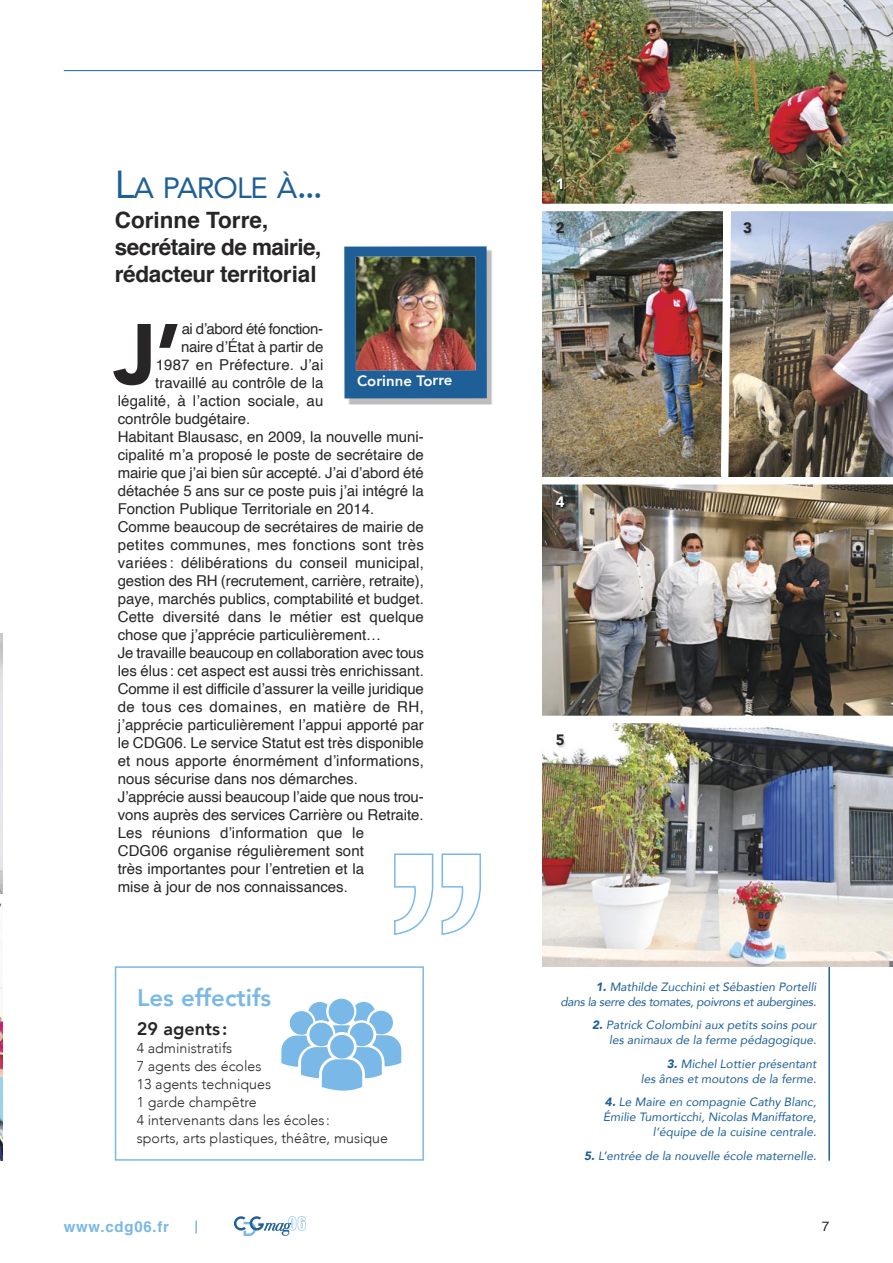
<style>
.page{position:relative;width:893px;height:1263px;background:#fff}
.page>*{position:absolute;margin:0;border:0;box-sizing:border-box;transform-origin:0 0}
.t1{font:900 84.45px "Avenir";color:#272526}
.t2{font:29.25px "Avenir";letter-spacing:-.035em;color:#1e5f98}
.t3{font:800 24px "Avenir";color:#7ab8e8}
.t4{font:700 22.5px/27px "Helvetica";letter-spacing:-.015em;color:#272526}
.t5{font:800 18px "Avenir";color:#272526}
.t6{font:15px/18px "Helvetica";color:#272526;text-align:justify}
.t7{font:15px "Helvetica";letter-spacing:-.03em;color:#272526}
.t8{font:700 15px "Helvetica";letter-spacing:.05em;color:#7ab8e8}
.t9{font:800 15px "Avenir";color:#fff}
.t10{font:900 15px "Avenir";color:#272526}
.t11{font:900 15px "Avenir";color:#fff}
.t12{font:300 14.25px/18px "Avenir";color:#272526}
.t13{font:13.5px "Helvetica";color:#272526}
.t14{font:italic 12px/15px "Avenir";color:#1e5f98;text-align:right}
.t15{font:italic 12px/15px "Avenir";letter-spacing:-.025em;color:#1e5f98;text-align:right}
.s1{font-size:39px}
.s2{font-weight:900}
</style>
<div class="page">
<hr style="left:828px;top:957px;width:2px;height:204px;background:#1e5f98">
<div style="left:115px;top:966px;width:309px;height:195px;border:2px solid #7ab8e8"></div>
<img style="left:0;top:903px;width:2px;height:258px">
<svg style="left:195px;top:1220px;width:2px;height:13px"></svg>
<svg style="left:234px;top:1216px;width:72px;height:20px"></svg>
<hr style="left:64px;top:70px;width:630px;height:1px;background:#1e5f98">
<img style="left:0;top:634px;width:2px;height:259px">
<img style="left:542px;top:484px;width:351px;height:232px">
<img style="left:542px;top:723px;width:351px;height:243px">
<svg style="left:394px;top:853px;width:87px;height:82px"></svg>
<div style="left:329px;top:999px;width:25px;height:25px;background:#7ab8e8;border-radius:50%"></div>
<svg style="left:281px;top:1002px;width:120px;height:88px"></svg>
<img style="left:346px;top:250px;width:146px;height:155px">
<div style="left:344px;top:246px;width:143px;height:152px;background:#1e5f98"></div>
<img style="left:356px;top:257px;width:120px;height:113px">
<img style="left:542px;top:0;width:351px;height:204px">
<img style="left:542px;top:211px;width:175px;height:266px">
<img style="left:735px;top:211px;width:158px;height:266px">
<img style="left:717px;top:200px;width:18px;height:287px">
<img style="left:545px;top:169px;width:39px;height:35px">
<img style="left:545px;top:487px;width:39px;height:35px">
<img style="left:545px;top:726px;width:39px;height:34px">
<img style="left:732px;top:214px;width:39px;height:34px">
<img style="left:545px;top:214px;width:39px;height:34px">
<p class="t2" style="left:115px;top:169px;width:210px"><span class="s1">L</span>A PAROLE À<span class="s1">...</span></p>
<p class="t4" style="left:115px;top:209px;width:208px">Corinne Torre, secrétaire de mairie, rédacteur territorial</p>
<p class="t7" style="left:182px;top:322px;width:143px">ai d’abord été fonction-</p>
<p class="t6" style="left:181px;top:338px;width:144px">naire d’État à partir de</p>
<p class="t6" style="left:156px;top:356px;width:169px">1987 en Préfecture. J’ai</p>
<p class="t6" style="left:155px;top:374px;width:170px">travaillé au contrôle de la</p>
<p class="t6" style="left:118px;top:392px;width:207px">légalité, à l’action sociale, au</p>
<p class="t6" style="left:118px;top:410px;width:134px">contrôle budgétaire.</p>
<p class="t6" style="left:118px;top:428px;width:308px">Habitant Blausasc, en 2009, la nouvelle muni&shy;cipalité m’a proposé le poste de secrétaire de mairie que j’ai bien sûr accepté. J’ai d’abord été détachée 5 ans sur ce poste puis j’ai intégré la Fonction Publique Territoriale en 2014.</p>
<p class="t6" style="left:118px;top:518px;width:308px">Comme beaucoup de secrétaires de mairie de petites communes, mes fonctions sont très variées : délibérations du conseil municipal, gestion des RH (recrutement, carrière, retraite), paye, marchés publics, comptabilité et budget.<br>Cette diversité dans le métier est quelque chose que j’apprécie particulièrement…</p>
<p class="t6" style="left:118px;top:644px;width:308px">Je travaille beaucoup en collaboration avec tous les élus : cet aspect est aussi très enrichissant.</p>
<p class="t6" style="left:118px;top:680px;width:308px">Comme il est difficile d’assurer la veille juridique de tous ces domaines, en matière de RH, j’apprécie particulièrement l’appui apporté par le CDG06. Le service Statut est très disponible et nous apporte énormément d’informations, nous sécurise dans nos démarches.</p>
<p class="t6" style="left:118px;top:788px;width:308px">J’apprécie aussi beaucoup l’aide que nous trou&shy;vons auprès des services Carrière ou Retraite.</p>
<p class="t6" style="left:118px;top:824px;width:248px">Les réunions d’information que le CDG06 organise régulièrement sont très importantes pour l’entretien et la mise à jour de nos connaissances.</p>
<p class="t1" style="left:114px;top:299px;width:69px">J’</p>
<p class="t9" style="left:357px;top:370px;width:97px">Corinne Torre</p>
<p class="t3" style="left:137px;top:982px;width:136px">Les effectifs</p>
<p class="t5" style="left:137px;top:1016px;width:92px">29 agents :</p>
<p class="t12" style="left:137px;top:1039px;width:97px">4 administratifs</p>
<p class="t12" style="left:137px;top:1057px;width:126px">7 agents des écoles</p>
<p class="t12" style="left:137px;top:1075px;width:136px">13 agents techniques</p>
<p class="t12" style="left:137px;top:1093px;width:122px">1 garde champêtre</p>
<p class="t12" style="left:137px;top:1111px;width:253px">4 intervenants dans les écoles :<br>sports, arts plastiques, théâtre, musique</p>
<p class="t11" style="left:556px;top:174px;width:10px">1</p>
<p class="t10" style="left:556px;top:218px;width:10px">2</p>
<p class="t10" style="left:743px;top:218px;width:10px">3</p>
<p class="t11" style="left:556px;top:492px;width:10px">4</p>
<p class="t10" style="left:556px;top:730px;width:10px">5</p>
<p class="t15" style="left:560px;top:979px;width:257px"><span class="s2">1.</span> Mathilde Zucchini et Sébastien Portelli<br>dans la serre des tomates, poivrons et aubergines.</p>
<p class="t14" style="left:592px;top:1018px;width:226px"><span class="s2">2.</span> Patrick Colombini aux petits soins pour les animaux de la ferme pédagogique.</p>
<p class="t14" style="left:641px;top:1056px;width:177px"><span class="s2">3.</span> Michel Lottier présentant<br>les ânes et moutons de la ferme.</p>
<p class="t14" style="left:603px;top:1095px;width:215px"><span class="s2">4.</span> Le Maire en compagnie Cathy Blanc,<br>Émilie Tumorticchi, Nicolas Maniffatore, l’équipe de la cuisine centrale.</p>
<p class="t14" style="left:584px;top:1148px;width:234px"><span class="s2">5.</span> L’entrée de la nouvelle école maternelle.</p>
<p class="t8" style="left:64px;top:1220px;width:107px">www.cdg06.fr</p>
<p class="t13" style="left:822px;top:1220px;width:9px">7</p>
</div>
